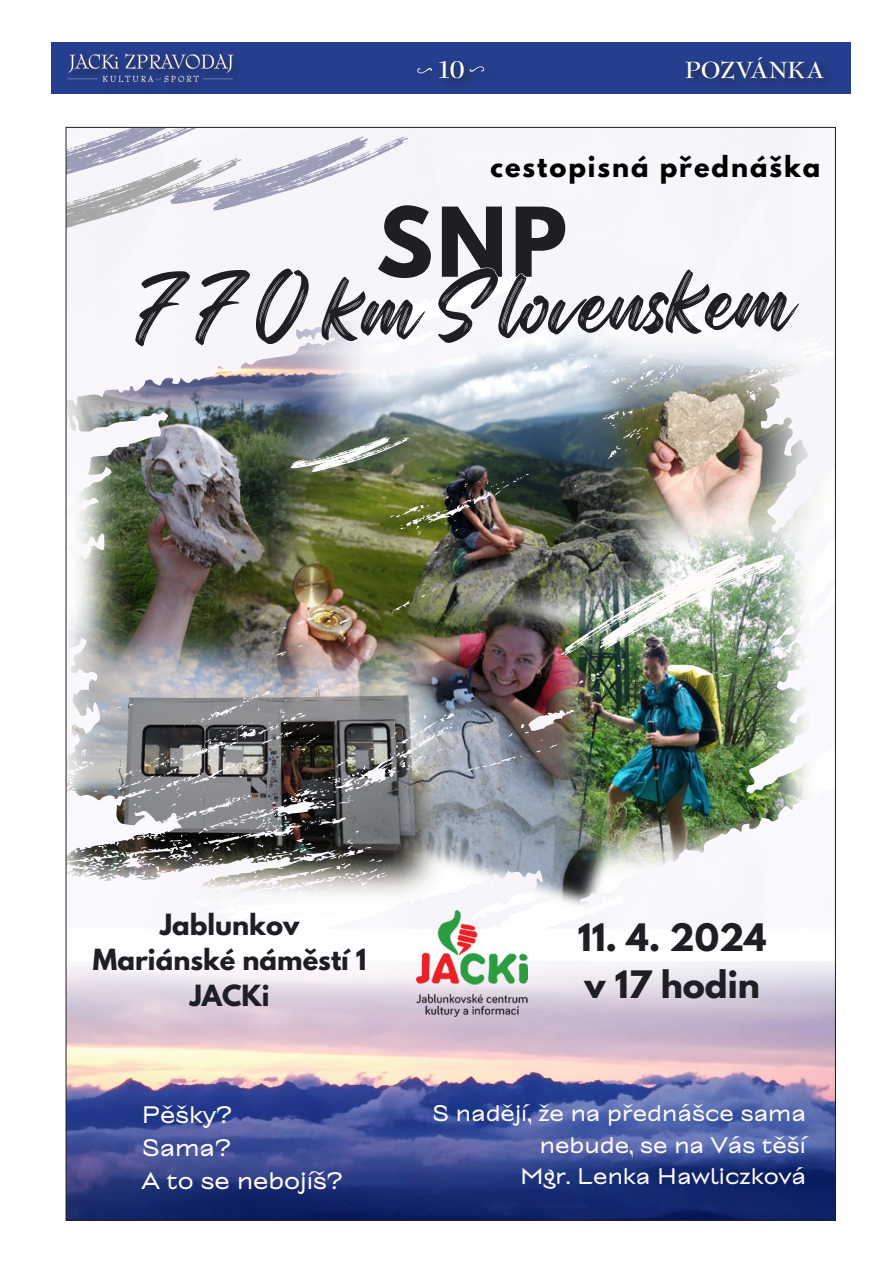
<style>
.page{position:relative;width:893px;height:1263px;background:#fff}
.page>*{position:absolute;margin:0;border:0;box-sizing:border-box;transform-origin:0 0}
.t1{font:700 85.05px "League Spartan";color:#1f1e25}
.t2{font:74.55px "Regular Brush";color:#1f1e25}
.t3{font:700 33.45px/46.7px "League Spartan";color:#1f1e25}
.t4{font:700 27px "Bernhard Modern Std";color:#fff}
.t5{font:700 25.8px/36px "League Spartan";color:#1f1e25;text-align:center}
.t6{font:700 25.8px "League Spartan";letter-spacing:.075em;color:#000}
.t7{font:700 25.5px "Bernhard Modern Std";color:#fff}
.t8{font:23.85px/33.2px "TT Alientz Var Grotesque";color:#fffbfa}
.t9{font:22.5px/31.2px "TT Alientz Var Grotesque";color:#fffbfa;text-align:right}
</style>
<div class="page">
<div style="left:51px;top:42px;width:799px;height:52px;background:#253f8e"></div>
<img style="left:67px;top:53px;width:166px;height:30px">
<svg style="left:417px;top:68px;width:15px;height:6px"></svg>
<svg style="left:476px;top:66px;width:9px;height:6px"></svg>
<div style="left:437px;top:58px;width:39px;height:33px;background:#231f20;opacity:.75"></div>
<div style="left:683px;top:54px;width:152px;height:37px;background:#231f20;opacity:.75"></div>
<img style="left:68px;top:129px;width:751px;height:782px">
<img style="left:122px;top:279px;width:404px;height:113px">
<img style="left:561px;top:554px;width:223px;height:101px">
<svg style="left:291px;top:436px;width:119px;height:36px;background:#818a7d"></svg>
<img style="left:68px;top:1045px;width:766px;height:173px">
<img style="left:68px;top:956px;width:766px;height:89px">
<img style="left:416px;top:911px;width:111px;height:105px">
<svg style="left:68px;top:129px;width:498px;height:150px"></svg>
<svg style="left:134px;top:263px;width:666px;height:95px"></svg>
<p class="t4" style="left:436px;top:56px;width:30px">10</p>
<p class="t7" style="left:685px;top:56px;width:141px">POZVÁNKA</p>
<p class="t6" style="left:491px;top:147px;width:331px">cestopisná přednáška</p>
<h1 class="t1" style="left:376px;top:176px;width:193px">SNP</h1>
<h2 class="t2" style="left:132px;top:253px;width:664px;rotate:-1deg">770 km Slovenskem</h2>
<p class="t5" style="left:93px;top:906px;width:275px">Jablunkov<br>Mariánské náměstí 1<br>JACKi</p>
<h3 class="t3" style="left:578px;top:914px;width:190px">11. 4. 2024 v 17 hodin</h3>
<p class="t8" style="left:142px;top:1098px;width:203px">Pěšky?<br>Sama?<br>A to se nebojíš?</p>
<p class="t9" style="left:432px;top:1098px;width:375px">S nadějí, že na přednášce sama nebude, se na Vás těší<br>Mgr. Lenka Hawliczková</p>
</div>
